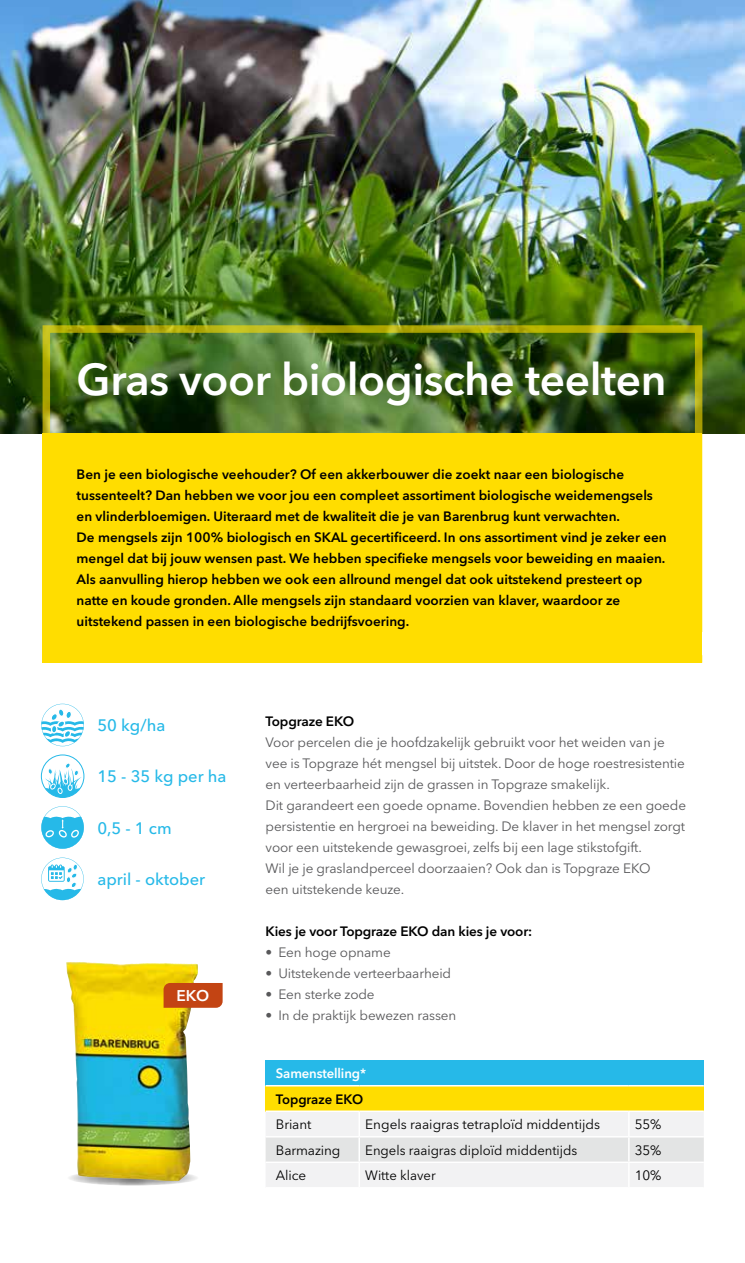
<style>
.page{position:relative;width:745px;height:1263px;background:#fff}
.page>*{position:absolute;margin:0;border:0;box-sizing:border-box;transform-origin:0 0}
.t1{font:600 44.25px "Avenir Next W1 G";letter-spacing:-.01em;color:#fff}
.t2{font:500 16.5px "Avenir Next W1 G";color:#26b9e8}
.t3{font:600 15.45px "Avenir Next W1 G";color:#fff}
.t4{font:600 13.5px/21px "Avenir Next W1 G";color:#000}
.t5{font:13.5px/21px "Avenir Next W1 G";letter-spacing:-.01em;color:#58585a}
.t6{font:13.5px "Avenir Next W1 G";color:#000}
.t7{font:600 13.5px "Avenir Next W1 G";letter-spacing:-.01em;color:#fff}
</style>
<div class="page">
<img style="left:0;top:0;width:744px;height:433px">
<svg style="left:39px;top:322px;width:664px;height:341px;background:#dec806"></svg>
<div style="left:69px;top:352px;width:603px;height:63px;background:#497327;opacity:.75"></div>
<svg style="left:41px;top:704px;width:43px;height:42px"></svg>
<svg style="left:41px;top:806px;width:43px;height:43px"></svg>
<div style="left:41px;top:755px;width:43px;height:43px;border:1px solid #26b9e8;border-radius:50%"></div>
<svg style="left:41px;top:762px;width:43px;height:35px"></svg>
<svg style="left:41px;top:858px;width:43px;height:42px"></svg>
<div style="left:265px;top:1060px;width:438px;height:26px;background:#26b9e8"></div>
<div style="left:265px;top:1086px;width:438px;height:25px;background:#fd0"></div>
<svg style="left:265px;top:1112px;width:438px;height:75px"></svg>
<hr style="left:265px;top:1085px;width:94px;height:1px;background:#fff">
<hr style="left:359px;top:1085px;width:269px;height:1px;background:#fff">
<hr style="left:628px;top:1085px;width:75px;height:1px;background:#fff">
<hr style="left:265px;top:1110px;width:94px;height:2px;background:#fff">
<hr style="left:359px;top:1110px;width:269px;height:2px;background:#fff">
<hr style="left:358px;top:1112px;width:2px;height:24px;background:#fff">
<hr style="left:628px;top:1110px;width:75px;height:2px;background:#fff">
<hr style="left:627px;top:1112px;width:2px;height:24px;background:#fff">
<hr style="left:265px;top:1136px;width:94px;height:1px;background:#fff">
<hr style="left:359px;top:1136px;width:269px;height:1px;background:#fff">
<hr style="left:358px;top:1137px;width:2px;height:24px;background:#fff">
<hr style="left:628px;top:1136px;width:75px;height:1px;background:#fff">
<hr style="left:627px;top:1137px;width:2px;height:24px;background:#fff">
<hr style="left:265px;top:1161px;width:94px;height:2px;background:#fff">
<hr style="left:359px;top:1161px;width:269px;height:2px;background:#fff">
<hr style="left:358px;top:1163px;width:2px;height:24px;background:#fff">
<hr style="left:628px;top:1161px;width:75px;height:2px;background:#fff">
<hr style="left:627px;top:1163px;width:2px;height:24px;background:#fff">
<svg style="left:67px;top:1170px;width:132px;height:15px"></svg>
<img style="left:66px;top:962px;width:132px;height:219px">
<svg style="left:163px;top:983px;width:59px;height:25px"></svg>
<h1 class="t1" style="left:77px;top:344px;width:591px">Gras voor biologische teelten</h1>
<p class="t4" style="left:77px;top:463px;width:591px">Ben je een biologische veehouder? Of een akkerbouwer die zoekt naar een biologische tussenteelt? Dan hebben we voor jou een compleet assortiment biologische weidemengsels en vlinderbloemigen. Uiteraard met de kwaliteit die je van Barenbrug kunt verwachten.<br>De mengsels zijn 100% biologisch en SKAL gecertificeerd. In ons assortiment vind je zeker een mengel dat bij jouw wensen past. We hebben specifieke mengsels voor beweiding en maaien.<br>Als aanvulling hierop hebben we ook een allround mengel dat ook uitstekend presteert op natte en koude gronden. Alle mengsels zijn standaard voorzien van klaver, waardoor ze uitstekend passen in een biologische bedrijfsvoering.</p>
<p class="t2" style="left:97px;top:712px;width:69px">50 kg/ha</p>
<p class="t2" style="left:97px;top:763px;width:130px">15 - 35 kg per ha</p>
<p class="t2" style="left:97px;top:815px;width:76px">0,5 - 1 cm</p>
<p class="t2" style="left:97px;top:866px;width:109px">april - oktober</p>
<p class="t3" style="left:176px;top:983px;width:34px">EKO</p>
<p class="t4" style="left:265px;top:710px;width:90px">Topgraze EKO</p>
<p class="t5" style="left:265px;top:731px;width:421px">Voor percelen die je hoofdzakelijk gebruikt voor het weiden van je vee is Topgraze hét mengsel bij uitstek. Door de hoge roestresistentie en verteerbaarheid zijn de grassen in Topgraze smakelijk.<br>Dit garandeert een goede opname. Bovendien hebben ze een goede persistentie en hergroei na beweiding. De klaver in het mengsel zorgt voor een uitstekende gewasgroei, zelfs bij een lage stikstofgift.<br>Wil je je graslandperceel doorzaaien? Ook dan is Topgraze EKO<br>een uitstekende keuze.</p>
<p class="t4" style="left:265px;top:920px;width:268px">Kies je voor Topgraze EKO dan kies je voor:</p>
<p class="t5" style="left:265px;top:941px;width:127px">• Een hoge opname</p>
<p class="t5" style="left:265px;top:962px;width:187px">• Uitstekende verteerbaarheid</p>
<p class="t5" style="left:265px;top:983px;width:110px">• Een sterke zode</p>
<p class="t5" style="left:265px;top:1004px;width:192px">• In de praktijk bewezen rassen</p>
<p class="t7" style="left:276px;top:1062px;width:92px">Samenstelling*</p>
<p class="t4" style="left:276px;top:1087px;width:89px">Topgraze EKO</p>
<p class="t6" style="left:276px;top:1113px;width:37px">Briant</p>
<p class="t6" style="left:365px;top:1113px;width:236px">Engels raaigras tetraploïd middentijds</p>
<p class="t6" style="left:634px;top:1113px;width:28px">55%</p>
<p class="t6" style="left:276px;top:1139px;width:66px">Barmazing</p>
<p class="t6" style="left:365px;top:1139px;width:213px">Engels raaigras diploïd middentijds</p>
<p class="t6" style="left:634px;top:1139px;width:28px">35%</p>
<p class="t6" style="left:276px;top:1165px;width:32px">Alice</p>
<p class="t6" style="left:365px;top:1165px;width:72px">Witte klaver</p>
<p class="t6" style="left:634px;top:1165px;width:28px">10%</p>
</div>
